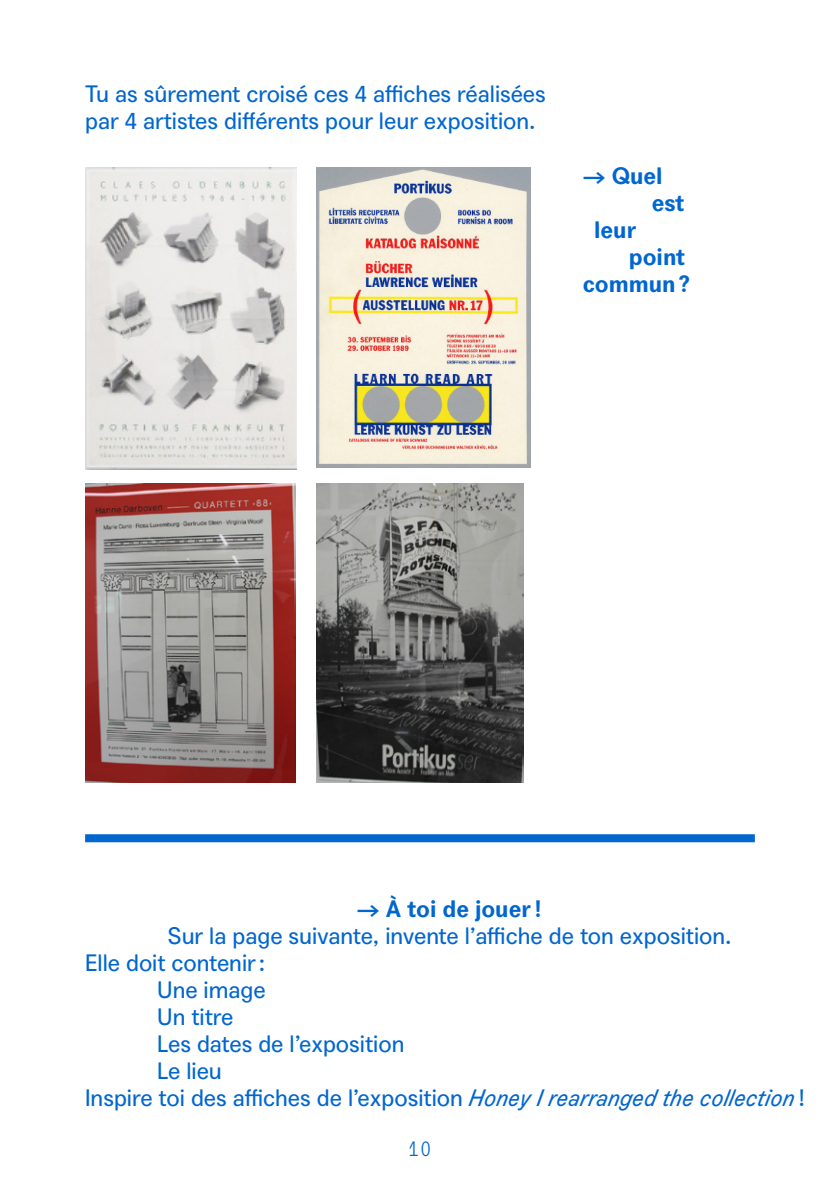
<style>
.page{position:relative;width:840px;height:1191px;background:#fff}
.page>*{position:absolute;margin:0;border:0;box-sizing:border-box;transform-origin:0 0}
.Base{font:23px/27px "Agipo";color:#0066d0}
.Base-2{font:700 23px "Agipo";color:#0066d0}
.t1{font:20px "Agipo Mono";color:#0066d0}
.s1{font-style:italic}
</style>
<div class="page">
<img style="left:85px;top:484px;width:210px;height:298px">
<img style="left:316px;top:484px;width:207px;height:299px">
<img style="left:316px;top:167px;width:214px;height:301px">
<img style="left:85px;top:167px;width:211px;height:303px">
<div style="left:85px;top:834px;width:669px;height:8px;background:#0066d0"></div>
<p class="Base" style="left:85px;top:78px;width:462px">Tu as sûrement croisé ces 4 affiches réalisées par 4 artistes différents pour leur exposition.</p>
<p class="Base-2" style="left:582px;top:158px;width:81px">→ Quel</p>
<p class="Base-2" style="left:651px;top:185px;width:34px">est</p>
<p class="Base-2" style="left:594px;top:212px;width:43px">leur</p>
<p class="Base-2" style="left:628px;top:239px;width:58px">point</p>
<p class="Base-2" style="left:582px;top:266px;width:109px">commun?</p>
<p class="Base-2" style="left:356px;top:890px;width:187px">→ À toi de jouer !</p>
<p class="Base" style="left:168px;top:920px;width:565px">Sur la page suivante, invente l’affiche de ton exposition.</p>
<p class="Base" style="left:85px;top:947px;width:181px">Elle doit contenir:</p>
<p class="Base" style="left:157px;top:974px;width:110px">Une image</p>
<p class="Base" style="left:157px;top:1001px;width:78px">Un titre</p>
<p class="Base" style="left:157px;top:1028px;width:248px">Les dates de l’exposition</p>
<p class="Base" style="left:157px;top:1055px;width:66px">Le lieu</p>
<p class="Base" style="left:85px;top:1082px;width:722px">Inspire toi des affiches de l’exposition <span class="s1">Honey I rearranged the collection</span>!</p>
<p class="t1" style="left:408px;top:1133px;width:25px">10</p>
</div>
